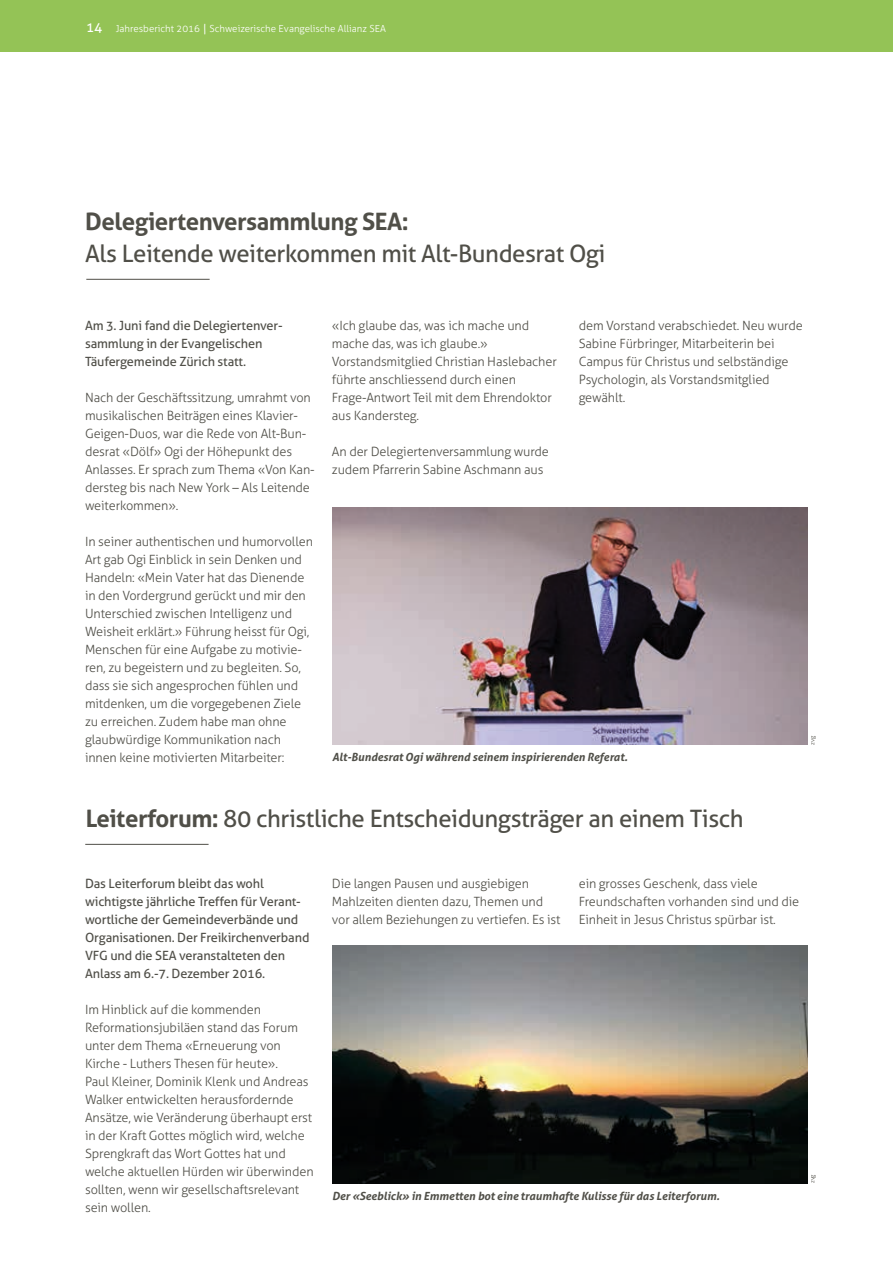
<style>
.page{position:relative;width:893px;height:1263px;background:#fff}
.page>*{position:absolute;margin:0;border:0;box-sizing:border-box;transform-origin:0 0}
.t1{font:24px "Aller";letter-spacing:-.02em;color:#504f48}
.t2{font:700 24px "Aller";letter-spacing:-.02em;color:#504f48}
.t3{font:300 12.75px/18px "Aller";letter-spacing:-.01em;color:#504f48}
.t4{font:12.75px/18px "Aller";letter-spacing:-.01em;color:#504f48}
.t5{font:italic 700 11.25px "Aller";color:#504f48}
.t6{font:300 9.75px "Aller";color:#fff}
.t7{font:300 6px "Aller";letter-spacing:-.03em;color:#504f48}
.s1{font-weight:400;font-size:13.5px}
.s2{font-family:"Kristen ITC";font-weight:400}
.s3{font-weight:700}
</style>
<div class="page">
<div style="left:0;top:0;width:893px;height:52px;background:#94c356"></div>
<hr style="left:86px;top:279px;width:124px;height:1px;background:#504f48">
<img style="left:332px;top:507px;width:476px;height:237px">
<hr style="left:85px;top:844px;width:124px;height:1px;background:#504f48">
<img style="left:332px;top:946px;width:476px;height:237px">
<p class="t6" style="left:86px;top:23px;width:301px"><span class="s1">14</span> Jahresbericht 2016 <span class="s2">|</span> Schweizerische Evangelische Allianz SEA</p>
<h1 class="t2" style="left:85px;top:207px;width:325px">Delegiertenversammlung SEA:</h1>
<h1 class="t1" style="left:85px;top:238px;width:522px">Als Leitende weiterkommen mit Alt-Bundesrat Ogi</h1>
<p class="t4" style="left:85px;top:316px;width:199px">Am 3. Juni fand die Delegiertenver&shy;sammlung in der Evangelischen<br>Täufergemeinde Zürich statt.</p>
<p class="t3" style="left:85px;top:388px;width:231px">Nach der Geschäftssitzung, umrahmt von musikalischen Beiträgen eines Klavier-Geigen-Duos, war die Rede von Alt-Bun&shy;desrat «Dölf» Ogi der Höhepunkt des Anlasses. Er sprach zum Thema «Von Kan&shy;dersteg bis nach New York – Als Leitende weiterkommen».</p>
<p class="t3" style="left:85px;top:532px;width:229px">In seiner authentischen und humorvollen Art gab Ogi Einblick in sein Denken und Handeln: «Mein Vater hat das Dienende in den Vordergrund gerückt und mir den Unterschied zwischen Intelligenz und Weisheit erklärt.» Führung heisst für Ogi, Menschen für eine Aufgabe zu motivie&shy;ren, zu begeistern und zu begleiten. So, dass sie sich angesprochen fühlen und mitdenken, um die vorgegebenen Ziele zu erreichen. Zudem habe man ohne glaubwürdige Kommunikation nach innen keine motivierten Mitarbeiter:</p>
<p class="t3" style="left:332px;top:316px;width:226px">«Ich glaube das, was ich mache und mache das, was ich glaube.»<br>Vorstandsmitglied Christian Haslebacher führte anschliessend durch einen<br>Frage-Antwort Teil mit dem Ehrendoktor aus Kandersteg.</p>
<p class="t3" style="left:332px;top:442px;width:219px">An der Delegiertenversammlung wurde zudem Pfarrerin Sabine Aschmann aus</p>
<p class="t3" style="left:579px;top:316px;width:226px">dem Vorstand verabschiedet. Neu wurde<br>Sabine Fürbringer, Mitarbeiterin bei<br>Campus für Christus und selbständige<br>Psychologin, als Vorstandsmitglied gewählt.</p>
<p class="t5" style="left:332px;top:750px;width:297px">Alt-Bundesrat Ogi während seinem inspirierenden Referat.</p>
<p class="t7" style="left:809px;top:744px;width:10px;rotate:-90deg">zvg</p>
<h1 class="t1" style="left:85px;top:804px;width:660px"><span class="s3">Leiterforum:</span> 80 christliche Entscheidungsträger an einem Tisch</h1>
<p class="t4" style="left:85px;top:874px;width:226px">Das Leiterforum bleibt das wohl wichtigste jährliche Treffen für Verant&shy;wortliche der Gemeindeverbände und Organisationen. Der Freikirchenverband VFG und die SEA veranstalteten den Anlass am 6.-7. Dezember 2016.</p>
<p class="t3" style="left:85px;top:1000px;width:230px">Im Hinblick auf die kommenden Reformationsjubiläen stand das Forum unter dem Thema «Erneuerung von Kirche - Luthers Thesen für heute».<br>Paul Kleiner, Dominik Klenk und Andreas Walker entwickelten herausfordernde Ansätze, wie Veränderung überhaupt erst in der Kraft Gottes möglich wird, welche Sprengkraft das Wort Gottes hat und welche aktuellen Hürden wir überwinden sollten, wenn wir gesellschaftsrelevant sein wollen.</p>
<p class="t3" style="left:332px;top:874px;width:230px">Die langen Pausen und ausgiebigen<br>Mahlzeiten dienten dazu, Themen und vor allem Beziehungen zu vertiefen. Es ist</p>
<p class="t3" style="left:579px;top:874px;width:222px">ein grosses Geschenk, dass viele<br>Freundschaften vorhanden sind und die<br>Einheit in Jesus Christus spürbar ist.</p>
<p class="t5" style="left:332px;top:1189px;width:389px">Der «Seeblick» in Emmetten bot eine traumhafte Kulisse für das Leiterforum.</p>
<p class="t7" style="left:809px;top:1183px;width:10px;rotate:-90deg">zvg</p>
</div>
